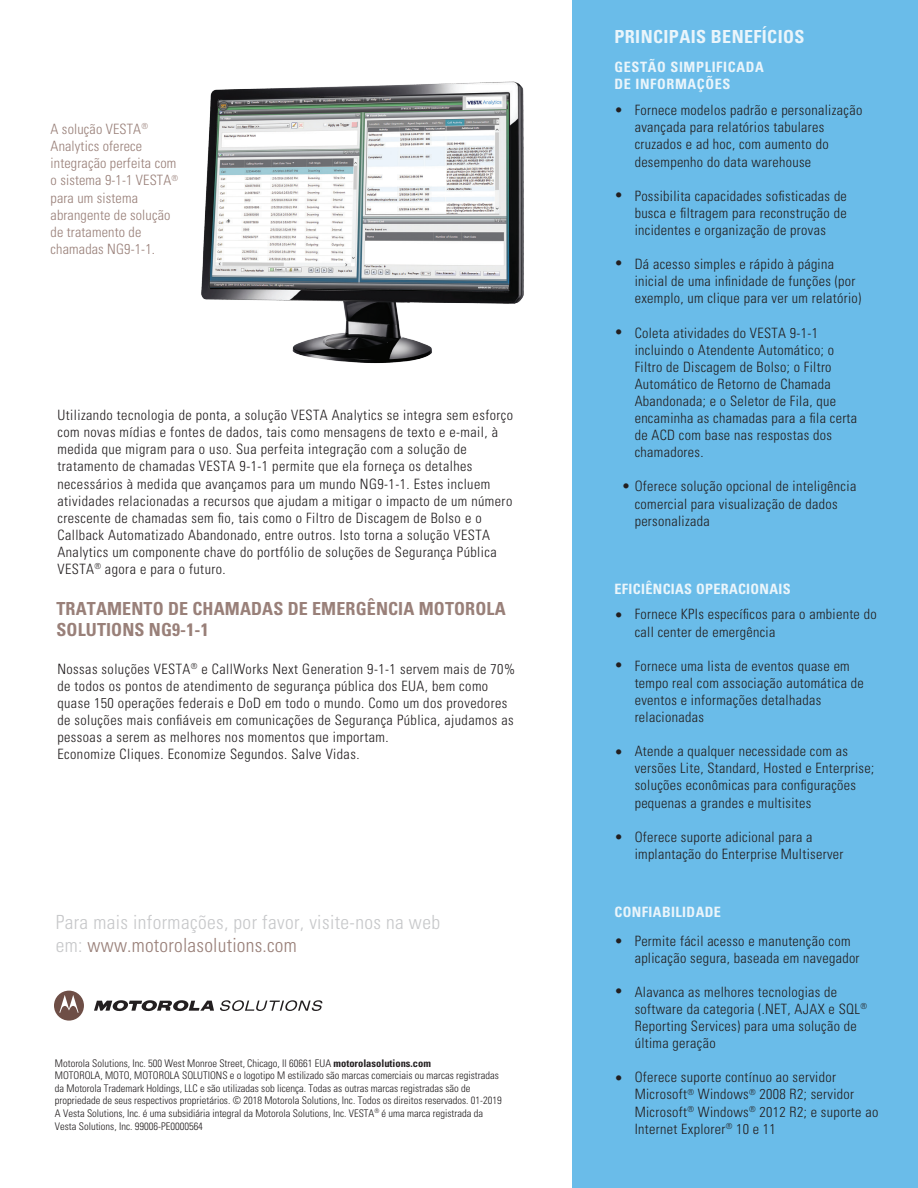
<style>
.page{position:relative;width:918px;height:1188px;background:#fff}
.page>*{position:absolute;margin:0;border:0;box-sizing:border-box;transform-origin:0 0}
.t1{font:300 condensed 19.5px/23.4px "Univers LT Std";letter-spacing:.02em;color:#c7c8ca}
.t2{font:700 condensed 18px/21.6px "Univers";letter-spacing:.01em;color:#998079}
.t3{font:700 condensed 18px "Univers";letter-spacing:.02em;color:#eaf5fb}
.t4{font:300 condensed 14.25px/17.1px "Univers LT Std";letter-spacing:.025em;color:#231f20}
.t5{font:300 condensed 14.25px/17.1px "Univers LT Std";letter-spacing:.01em;color:#998079}
.t6{font:700 condensed 14.25px/17.1px "Univers";letter-spacing:.03em;color:#eaf5fb}
.t7{font:300 condensed 10.5px/12.6px "Univers LT Std";color:#231f20}
.s1{color:#998079}
.s2{font-family:"Univers";font-weight:700}
</style>
<div class="page">
<svg style="left:94px;top:1000px;width:120px;height:12px"></svg>
<svg style="left:54px;top:991px;width:30px;height:30px"></svg>
<svg style="left:220px;top:1000px;width:102px;height:11px"></svg>
<div style="left:572px;top:0;width:346px;height:1188px;background:#6abce9"></div>
<img style="left:201px;top:81px;width:323px;height:283px">
<p class="t5" style="left:51px;top:121px;width:129px">A solução VESTA<sup>®<br></sup>Analytics oferece integração perfeita com o sistema 9-1-1 VESTA<sup>® </sup>para um sistema abrangente de solução de tratamento de chamadas NG9-1-1.</p>
<p class="t4" style="left:57px;top:407px;width:457px">Utilizando tecnologia de ponta, a solução VESTA Analytics se integra sem esforço com novas mídias e fontes de dados, tais como mensagens de texto e e-mail, à medida que migram para o uso. Sua perfeita integração com a solução de tratamento de chamadas VESTA 9-1-1 permite que ela forneça os detalhes necessários à medida que avançamos para um mundo NG9-1-1. Estes incluem atividades relacionadas a recursos que ajudam a mitigar o impacto de um número crescente de chamadas sem fio, tais como o Filtro de Discagem de Bolso e o Callback Automatizado Abandonado, entre outros. Isto torna a solução VESTA Analytics um componente chave do portfólio de soluções de Segurança Pública VESTA<sup>®</sup> agora e para o futuro.</p>
<p class="t2" style="left:56px;top:597px;width:451px">TRATAMENTO DE CHAMADAS DE EMERGÊNCIA MOTOROLA<br>SOLUTIONS NG9-1-1</p>
<p class="t4" style="left:57px;top:660px;width:459px">Nossas soluções VESTA<sup>®</sup> e CallWorks Next Generation 9-1-1 servem mais de 70% de todos os pontos de atendimento de segurança pública dos EUA, bem como quase 150 operações federais e DoD em todo o mundo. Como um dos provedores de soluções mais confiáveis em comunicações de Segurança Pública, ajudamos as pessoas a serem as melhores nos momentos que importam.<br>Economize Cliques. Economize Segundos. Salve Vidas.</p>
<h1 class="t1" style="left:56px;top:910px;width:386px">Para mais informações, por favor, visite-nos na web em: <span class="s1">www.motorolasolutions.com</span></h1>
<p class="t7" style="left:55px;top:1057px;width:448px">Motorola Solutions, Inc. 500 West Monroe Street, Chicago, Il 60661 EUA <span class="s2">motorolasolutions.com<br></span>MOTOROLA, MOTO, MOTOROLA SOLUTIONS e o logotipo M estilizado são marcas comerciais ou marcas registradas da Motorola Trademark Holdings, LLC e são utilizadas sob licença. Todas as outras marcas registradas são de propriedade de seus respectivos proprietários. © 2018 Motorola Solutions, Inc. Todos os direitos reservados. 01-2019<br>A Vesta Solutions, Inc. é uma subsidiária integral da Motorola Solutions, Inc. VESTA<sup>®</sup> é uma marca registrada da Vesta Solutions, Inc. 99006-PE0000564</p>
<p class="t3" style="left:615px;top:25px;width:191px">PRINCIPAIS BENEFÍCIOS</p>
<p class="t6" style="left:615px;top:58px;width:151px">GESTÃO SIMPLIFICADA<br>DE INFORMAÇÕES</p>
<p class="t4" style="left:615px;top:102px;width:10px">•</p>
<p class="t4" style="left:635px;top:102px;width:229px">Fornece modelos padrão e personalização avançada para relatórios tabulares cruzados e ad hoc, com aumento do desempenho do data warehouse</p>
<p class="t4" style="left:635px;top:187px;width:214px;text-align:justify">Possibilita capacidades sofisticadas de busca e filtragem para reconstrução de incidentes e organização de provas</p>
<p class="t4" style="left:635px;top:256px;width:228px">Dá acesso simples e rápido à página inicial de uma infinidade de funções (por exemplo, um clique para ver um relatório)</p>
<p class="t4" style="left:635px;top:324px;width:224px">Coleta atividades do VESTA 9-1-1 incluindo o Atendente Automático; o<br>Filtro de Discagem de Bolso; o Filtro<br>Automático de Retorno de Chamada<br>Abandonada; e o Seletor de Fila, que encaminha as chamadas para a fila certa de ACD com base nas respostas dos chamadores.</p>
<p class="t4" style="left:615px;top:187px;width:10px">•</p>
<p class="t4" style="left:615px;top:255px;width:10px">•</p>
<p class="t4" style="left:615px;top:324px;width:10px">•</p>
<p class="t4" style="left:622px;top:478px;width:236px">• Oferece solução opcional de inteligência</p>
<p class="t4" style="left:635px;top:495px;width:204px">comercial para visualização de dados personalizada</p>
<p class="t6" style="left:615px;top:580px;width:178px">EFICIÊNCIAS OPERACIONAIS</p>
<p class="t4" style="left:615px;top:607px;width:10px">•</p>
<p class="t4" style="left:635px;top:606px;width:244px">Fornece KPIs específicos para o ambiente do call center de emergência</p>
<p class="t4" style="left:635px;top:657px;width:231px">Fornece uma lista de eventos quase em tempo real com associação automática de eventos e informações detalhadas relacionadas</p>
<p class="t4" style="left:635px;top:743px;width:241px">Atende a qualquer necessidade com as versões Lite, Standard, Hosted e Enterprise; soluções econômicas para configurações pequenas a grandes e multisites</p>
<p class="t4" style="left:635px;top:828px;width:210px">Oferece suporte adicional para a implantação do Enterprise Multiserver</p>
<p class="t4" style="left:615px;top:657px;width:10px">•</p>
<p class="t4" style="left:615px;top:744px;width:10px">•</p>
<p class="t4" style="left:615px;top:829px;width:10px">•</p>
<p class="t6" style="left:615px;top:903px;width:108px">CONFIABILIDADE</p>
<p class="t4" style="left:615px;top:932px;width:10px">•</p>
<p class="t4" style="left:635px;top:932px;width:226px">Permite fácil acesso e manutenção com aplicação segura, baseada em navegador</p>
<p class="t4" style="left:635px;top:983px;width:234px">Alavanca as melhores tecnologias de software da categoria (.NET, AJAX e SQL<sup>® </sup>Reporting Services) para uma solução de última geração</p>
<p class="t4" style="left:635px;top:1069px;width:245px">Oferece suporte contínuo ao servidor Microsoft<sup>®</sup> Windows<sup>®</sup> 2008 R2; servidor Microsoft<sup>®</sup> Windows<sup>®</sup> 2012 R2; e suporte ao Internet Explorer<sup>®</sup> 10 e 11</p>
<p class="t4" style="left:615px;top:983px;width:10px">•</p>
<p class="t4" style="left:615px;top:1069px;width:10px">•</p>
</div>
